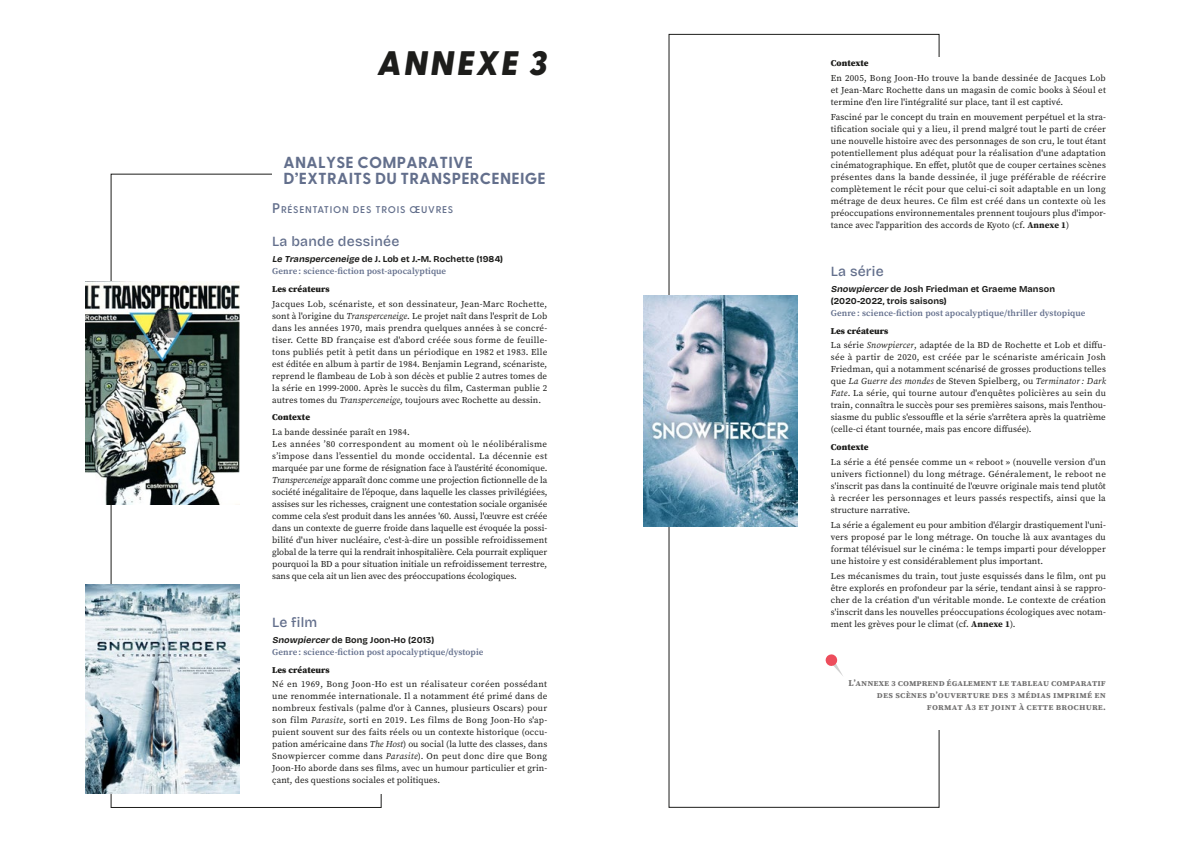
<style>
.page{position:relative;width:1191px;height:842px;background:#fff}
.page>*{position:absolute;margin:0;border:0;box-sizing:border-box;transform-origin:0 0}
.t1{font:italic 800 34px "Greycliff CF";letter-spacing:.07em;color:#1d1d1b}
.t2{font:700 16px/16px "Greycliff CF";letter-spacing:.02em;color:#636f8c}
.t3{font:500 14px "Bricolage Grotesque";letter-spacing:.015em;color:#636f8c}
.t4{font:600 9.8px "Greycliff CF";letter-spacing:.07em;color:#636f8c}
.t5{font:9px/12px "Source Serif Pro";color:#1d1d1b;text-align:justify}
.t6{font:600 9px "Source Serif Pro";letter-spacing:.01em;color:#636f8c}
.t7{font:700 9px/12px "Bricolage Grotesque";letter-spacing:.01em;color:#1d1d1b}
.t8{font:700 9px/12px "Source Serif Pro";letter-spacing:.02em;color:#706f6f;text-align:right}
.t9{font:9px/14.8px "Source Serif Pro";letter-spacing:.02em;color:#1d1d1b}
.t10{font:900 9px "Source Serif Pro";letter-spacing:.01em;color:#1d1d1b}
.s1{font-size:14px}
.s2{font-style:italic}
.s3{font-weight:700}
.s4{font-weight:900}
</style>
<div class="page">
<img style="left:85px;top:281px;width:154px;height:224px">
<img style="left:85px;top:585px;width:154px;height:208px">
<img style="left:643px;top:296px;width:154px;height:231px">
<svg style="left:825px;top:654px;width:18px;height:22px"></svg>
<h1 class="t1" style="left:378px;top:37px;width:171px">ANNEXE 3</h1>
<h2 class="t2" style="left:284px;top:153px;width:264px">ANALYSE COMPARATIVE<br>D’EXTRAITS DU TRANSPERCENEIGE</h2>
<p class="t4" style="left:272px;top:202px;width:183px"><span class="s1">P</span>RÉSENTATION DES TROIS ŒUVRES</p>
<h3 class="t3" style="left:272px;top:230px;width:129px">La bande dessinée</h3>
<p class="t7" style="left:272px;top:253px;width:232px"><span class="s2">Le Transperceneige</span> de J. Lob et J.-M. Rochette (1984)</p>
<p class="t6" style="left:272px;top:265px;width:175px">Genre : science-fiction post-apocalyptique</p>
<p class="t10" style="left:272px;top:282px;width:59px">Les créateurs</p>
<p class="t5" style="left:272px;top:298px;width:277px">Jacques Lob, scénariste, et son dessinateur, Jean-Marc Rochette, sont à l'origine du <span class="s2">Transperceneige</span>. Le projet naît dans l'esprit de Lob dans les années 1970, mais prendra quelques années à se concré&shy;tiser. Cette BD française est d'abord créée sous forme de feuille&shy;tons publiés petit à petit dans un périodique en 1982 et 1983. Elle est éditée en album à partir de 1984. Benjamin Legrand, scénariste, reprend le flambeau de Lob à son décès et publie 2 autres tomes de la série en 1999-2000. Après le succès du film, Casterman publie 2 autres tomes du <span class="s2">Transperceneige</span>, toujours avec Rochette au dessin.</p>
<p class="t10" style="left:272px;top:411px;width:39px">Contexte</p>
<p class="t5" style="left:272px;top:426px;width:277px;text-align:left">La bande dessinée paraît en 1984.<br>Les années ’80 correspondent au moment où le néolibéralisme s’impose dans l’essentiel du monde occidental. La décennie est marquée par une forme de résignation face à l’austérité économique.<br><span class="s2">Transperceneige</span> apparaît donc comme une projection fictionnelle de la société inégalitaire de l’époque, dans laquelle les classes privilégiées, assises sur les richesses, craignent une contestation sociale organisée comme cela s'est produit dans les années '60. Aussi, l'œuvre est créée dans un contexte de guerre froide dans laquelle est évoquée la possi&shy;bilité d'un hiver nucléaire, c'est-à-dire un possible refroidissement global de la terre qui la rendrait inhospitalière. Cela pourrait expliquer pourquoi la BD a pour situation initiale un refroidissement terrestre, sans que cela ait un lien avec des préoccupations écologiques.</p>
<h3 class="t3" style="left:272px;top:611px;width:47px">Le film</h3>
<p class="t7" style="left:272px;top:633px;width:164px"><span class="s2">Snowpiercer</span>de Bong Joon-Ho (2013)</p>
<p class="t6" style="left:272px;top:646px;width:213px">Genre : science-fiction post apocalyptique/dystopie</p>
<p class="t10" style="left:272px;top:663px;width:59px">Les créateurs</p>
<p class="t5" style="left:272px;top:678px;width:277px">Né en 1969, Bong Joon-Ho est un réalisateur coréen possédant une renommée internationale. Il a notamment été primé dans de nombreux festivals (palme d'or à Cannes, plusieurs Oscars) pour son film <span class="s2">Parasite</span>, sorti en 2019. Les films de Bong Joon-Ho s'ap&shy;puient souvent sur des faits réels ou un contexte historique (occu&shy;pation américaine dans <span class="s2">The Host</span>) ou social (la lutte des classes, dans Snowpiercer comme dans <span class="s2">Parasite</span>). On peut donc dire que Bong Joon-Ho aborde dans ses films, avec un humour particulier et grin&shy;çant, des questions sociales et politiques.</p>
<p class="t10" style="left:831px;top:57px;width:39px">Contexte</p>
<p class="t5" style="left:831px;top:72px;width:277px">En 2005, Bong Joon-Ho trouve la bande dessinée de Jacques Lob et Jean-Marc Rochette dans un magasin de comic books à Séoul et termine d'en lire l'intégralité sur place, tant il est captivé.</p>
<p class="t5" style="left:831px;top:111px;width:277px">Fasciné par le concept du train en mouvement perpétuel et la stra&shy;tification sociale qui y a lieu, il prend malgré tout le parti de créer une nouvelle histoire avec des personnages de son cru, le tout étant potentiellement plus adéquat pour la réalisation d'une adaptation cinématographique. En effet, plutôt que de couper certaines scènes présentes dans la bande dessinée, il juge préférable de réécrire complètement le récit pour que celui-ci soit adaptable en un long métrage de deux heures. Ce film est créé dans un contexte où les préoccupations environnementales prennent toujours plus d'impor&shy;tance avec l'apparition des accords de Kyoto (cf. <span class="s3">Annexe 1</span>)</p>
<h3 class="t3" style="left:831px;top:260px;width:54px">La série</h3>
<p class="t7" style="left:831px;top:282px;width:226px"><span class="s2">Snowpiercer</span>de Josh Friedman et Graeme Manson (2020-2022, trois saisons)</p>
<p class="t6" style="left:831px;top:307px;width:256px">Genre : science-fiction post apocalyptique/thriller dystopique</p>
<p class="t9" style="left:831px;top:323px;width:276px"><span class="s4">Les créateurs<br></span>La série <span class="s2">Snowpiercer</span>, adaptée de la BD de Rochette et Lob et diffu-</p>
<p class="t5" style="left:831px;top:351px;width:277px">sée à partir de 2020, est créée par le scénariste américain Josh Friedman, qui a notamment scénarisé de grosses productions telles que <span class="s2">La Guerre des mondes</span> de Steven Spielberg, ou <span class="s2">Terminator : Dark Fate</span>. La série, qui tourne autour d'enquêtes policières au sein du train, connaîtra le succès pour ses premières saisons, mais l'enthou&shy;siasme du public s'essouffle et la série s'arrêtera après la quatrième (celle-ci étant tournée, mais pas encore diffusée).</p>
<p class="t10" style="left:831px;top:441px;width:39px">Contexte</p>
<p class="t5" style="left:831px;top:456px;width:276px">La série a été pensée comme un « reboot » (nouvelle version d’un univers fictionnel) du long métrage. Généralement, le reboot ne s'inscrit pas dans la continuité de l'œuvre originale mais tend plutôt à recréer les personnages et leurs passés respectifs, ainsi que la structure narrative.</p>
<p class="t5" style="left:831px;top:519px;width:276px">La série a également eu pour ambition d'élargir drastiquement l'uni&shy;vers proposé par le long métrage. On touche là aux avantages du format télévisuel sur le cinéma : le temps imparti pour développer une histoire y est considérablement plus important.</p>
<p class="t5" style="left:831px;top:569px;width:277px">Les mécanismes du train, tout juste esquissés dans le film, ont pu être explorés en profondeur par la série, tendant ainsi à se rappro&shy;cher de la création d'un véritable monde. Le contexte de création s'inscrit dans les nouvelles préoccupations écologiques avec notam&shy;ment les grèves pour le climat (cf. <span class="s3">Annexe 1</span>).</p>
<p class="t8" style="left:848px;top:677px;width:259px">L’annexe 3 comprend également le tableau comparatif des scènes d’ouverture des 3 médias imprimé en format A3 et joint à cette brochure.</p>
</div>
